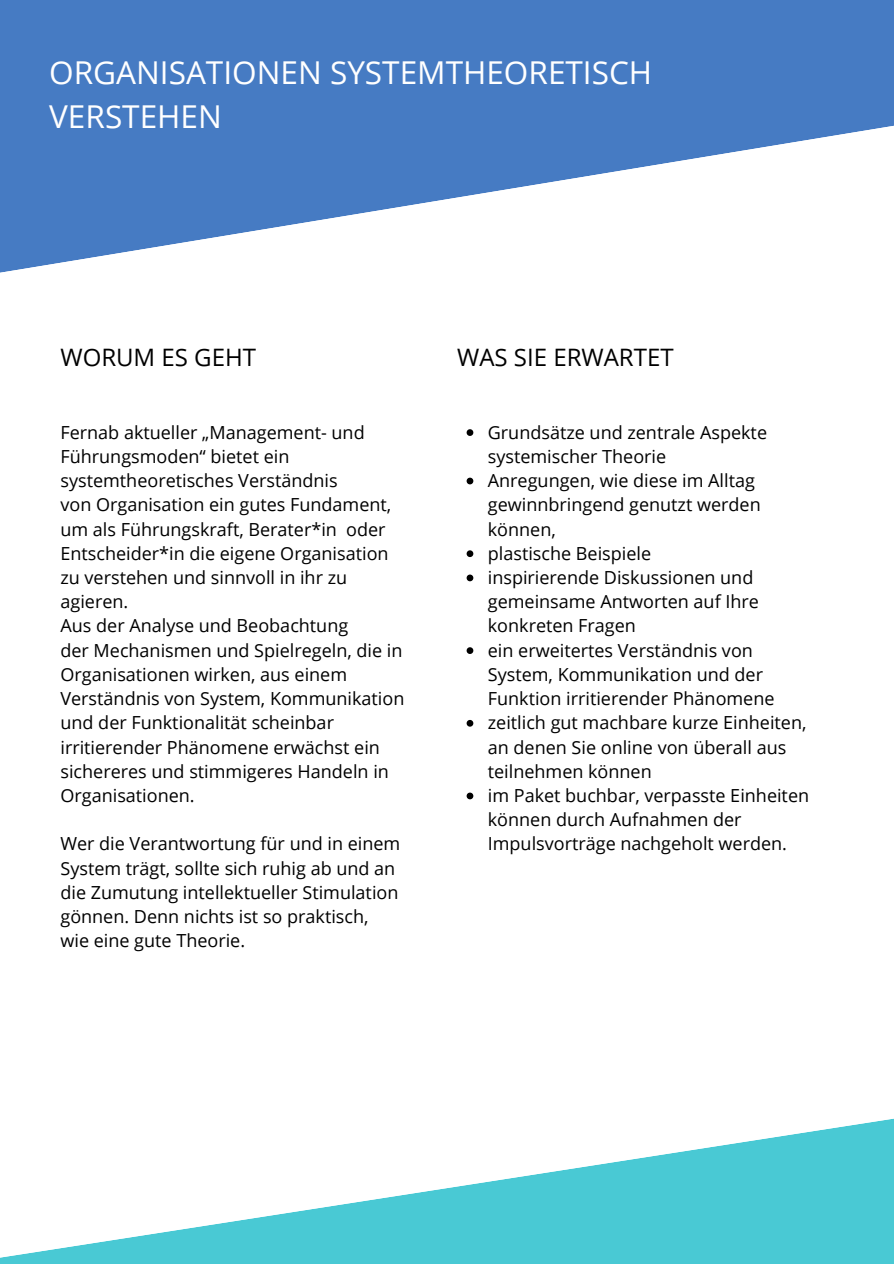
<style>
.page{position:relative;width:894px;height:1264px;background:#fff}
.page>*{position:absolute;margin:0;border:0;box-sizing:border-box;transform-origin:0 0}
.t1{font:31.5px/43.3px "Open Sans";color:#fff}
.t2{font:24px "Open Sans";color:#000}
.t3{font:18px/24.2px "Open Sans";color:#000}
</style>
<div class="page">
<svg style="left:0;top:1119px;width:893px;height:144px;fill:#49c9d4"></svg>
<svg style="left:0;top:0;width:893px;height:273px;fill:#467bc3"></svg>
<svg style="left:466px;top:429px;width:7px;height:7px"></svg>
<svg style="left:466px;top:477px;width:7px;height:7px"></svg>
<svg style="left:466px;top:550px;width:7px;height:7px"></svg>
<svg style="left:466px;top:574px;width:7px;height:7px"></svg>
<svg style="left:466px;top:647px;width:7px;height:7px"></svg>
<svg style="left:466px;top:720px;width:7px;height:6px"></svg>
<svg style="left:466px;top:792px;width:7px;height:7px"></svg>
<h1 class="t1" style="left:49px;top:50px;width:604px">ORGANISATIONEN SYSTEMTHEORETISCH<br>VERSTEHEN</h1>
<h2 class="t2" style="left:60px;top:341px;width:197px">WORUM ES GEHT</h2>
<p class="t3" style="left:60px;top:419px;width:345px">Fernab aktueller „Management- und Führungsmoden“ bietet ein systemtheoretisches Verständnis<br>von Organisation ein gutes Fundament, um als Führungskraft, Berater*in oder Entscheider*in die eigene Organisation zu verstehen und sinnvoll in ihr zu agieren.<br>Aus der Analyse und Beobachtung<br>der Mechanismen und Spielregeln, die in Organisationen wirken, aus einem Verständnis von System, Kommunikation und der Funktionalität scheinbar irritierender Phänomene erwächst ein sichereres und stimmigeres Handeln in Organisationen.</p>
<p class="t3" style="left:60px;top:831px;width:341px">Wer die Verantwortung für und in einem System trägt, sollte sich ruhig ab und an die Zumutung intellektueller Stimulation gönnen. Denn nichts ist so praktisch, wie eine gute Theorie.</p>
<h2 class="t2" style="left:457px;top:341px;width:218px">WAS SIE ERWARTET</h2>
<p class="t3" style="left:487px;top:419px;width:323px">Grundsätze und zentrale Aspekte systemischer Theorie<br>Anregungen, wie diese im Alltag gewinnbringend genutzt werden können,<br>plastische Beispiele<br>inspirierende Diskussionen und gemeinsame Antworten auf Ihre konkreten Fragen<br>ein erweitertes Verständnis von<br>System, Kommunikation und der<br>Funktion irritierender Phänomene zeitlich gut machbare kurze Einheiten, an denen Sie online von überall aus teilnehmen können<br>im Paket buchbar, verpasste Einheiten können durch Aufnahmen der<br>Impulsvorträge nachgeholt werden.</p>
</div>
